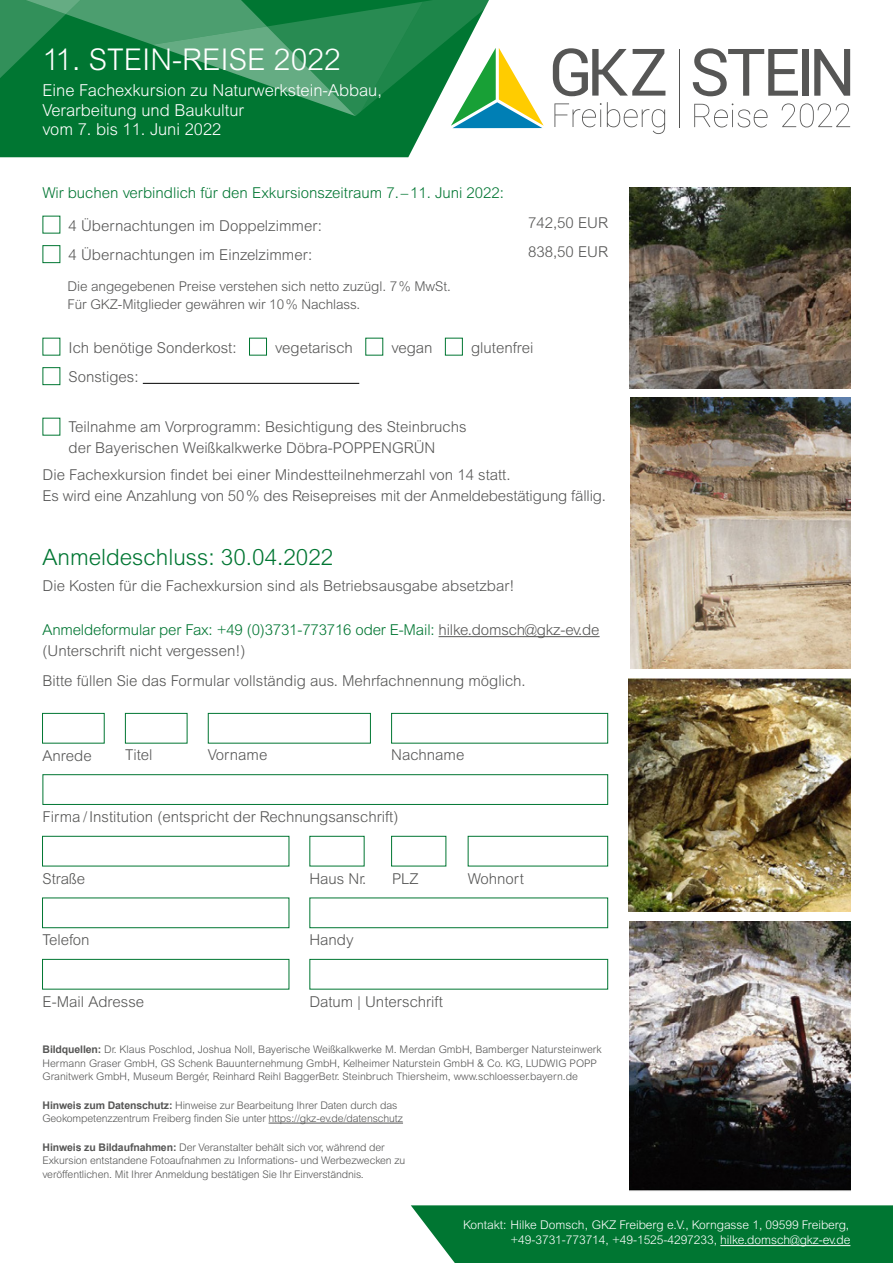
<style>
.page{position:relative;width:893px;height:1263px;background:#fff}
.page>*{position:absolute;margin:0;border:0;box-sizing:border-box;transform-origin:0 0}
.t1{font:300 30px "Arial MT Pro";color:#fff}
.t2{font:300 22.5px "Arial MT Pro";color:#007632}
.t3{font:300 16.5px/19.5px "Arial MT Pro";color:#fff}
.t4{font:300 15px/21px "Arial MT Pro";color:#565655}
.t5{font:300 15px "Arial MT Pro";color:#007632}
.t6{font:300 13.5px/18px "Arial MT Pro";letter-spacing:-.005em;color:#565655}
.t7{font:300 12px/15px "Arial MT Pro";letter-spacing:-.005em;color:#fff;text-align:right}
.t8{font:300 10.5px/13.5px "Arial MT Pro";letter-spacing:-.01em;color:#565655}
.s1{color:#007632}
.s2{font-family:"Arial";font-weight:700}
</style>
<div class="page">
<svg style="left:0;top:128px;width:496px;height:29px;fill:#007632"></svg>
<div style="left:411px;top:1205px;width:482px;height:58px;background:#007632"></div>
<hr style="left:720px;top:1245px;width:130px;height:1px;background:#fff">
<svg style="left:553px;top:48px;width:112px;height:86px"></svg>
<svg style="left:0;top:0;width:544px;height:128px;background:#34925a"></svg>
<svg style="left:782px;top:103px;width:68px;height:24px"></svg>
<svg style="left:694px;top:103px;width:73px;height:24px"></svg>
<svg style="left:693px;top:48px;width:157px;height:48px"></svg>
<div style="left:803px;top:49px;width:6px;height:47px;background:#565655"></div>
<hr style="left:679px;top:49px;width:1px;height:78px;background:#565655">
<div style="left:43px;top:245px;width:17px;height:18px;border:1px solid #007632"></div>
<div style="left:249px;top:338px;width:18px;height:17px;border:1px solid #007632"></div>
<div style="left:445px;top:338px;width:18px;height:17px;border:1px solid #007632"></div>
<div style="left:43px;top:367px;width:17px;height:18px;border:1px solid #007632"></div>
<hr style="left:143px;top:383px;width:216px;height:1px;background:#000">
<hr style="left:269px;top:1123px;width:134px;height:1px;background:#565655">
<hr style="left:439px;top:636px;width:161px;height:1px;background:#565655">
<div style="left:42px;top:713px;width:63px;height:30px;border:1px solid #007632"></div>
<div style="left:42px;top:836px;width:247px;height:30px;border:1px solid #007632"></div>
<div style="left:42px;top:897px;width:247px;height:31px;border:1px solid #007632"></div>
<div style="left:42px;top:959px;width:247px;height:30px;border:1px solid #007632"></div>
<div style="left:309px;top:959px;width:299px;height:30px;border:1px solid #007632"></div>
<div style="left:309px;top:836px;width:55px;height:30px;border:1px solid #007632"></div>
<div style="left:391px;top:836px;width:55px;height:30px;border:1px solid #007632"></div>
<div style="left:468px;top:836px;width:140px;height:30px;border:1px solid #007632"></div>
<div style="left:309px;top:897px;width:299px;height:31px;border:1px solid #007632"></div>
<div style="left:125px;top:713px;width:62px;height:30px;border:1px solid #007632"></div>
<div style="left:208px;top:713px;width:163px;height:30px;border:1px solid #007632"></div>
<div style="left:43px;top:774px;width:565px;height:31px;border:1px solid #007632"></div>
<div style="left:391px;top:713px;width:217px;height:30px;border:1px solid #007632"></div>
<img style="left:629px;top:187px;width:221px;height:202px">
<img style="left:629px;top:921px;width:221px;height:270px">
<img style="left:630px;top:398px;width:220px;height:270px">
<img style="left:629px;top:679px;width:221px;height:233px">
<h1 class="t1" style="left:43px;top:41px;width:300px">11. STEIN-REISE 2022</h1>
<p class="t3" style="left:43px;top:81px;width:341px">Eine Fachexkursion zu Naturwerkstein-Abbau,<br>Verarbeitung und Baukultur<br>vom 7. bis 11. Juni 2022</p>
<p class="t5" style="left:43px;top:183px;width:463px">Wir buchen verbindlich für den Exkursionszeitraum 7. –11. Juni 2022:</p>
<p class="t4" style="left:69px;top:215px;width:255px">4 Übernachtungen im Doppelzimmer:</p>
<p class="t4" style="left:528px;top:212px;width:82px">742,50 EUR</p>
<p class="t4" style="left:69px;top:245px;width:245px">4 Übernachtungen im Einzelzimmer:</p>
<p class="t4" style="left:528px;top:242px;width:82px">838,50 EUR</p>
<p class="t6" style="left:67px;top:277px;width:385px">Die angegebenen Preise verstehen sich netto zuzügl. 7% MwSt.<br>Für GKZ-Mitglieder gewähren wir 10% Nachlass.</p>
<p class="t4" style="left:69px;top:337px;width:169px">Ich benötige Sonderkost:</p>
<p class="t4" style="left:275px;top:337px;width:79px">vegetarisch</p>
<p class="t4" style="left:391px;top:337px;width:42px">vegan</p>
<p class="t4" style="left:471px;top:337px;width:64px">glutenfrei</p>
<p class="t4" style="left:69px;top:367px;width:72px">Sonstiges:</p>
<p class="t4" style="left:69px;top:417px;width:400px">Teilnahme am Vorprogramm: Besichtigung des Steinbruchs der Bayerischen Weißkalkwerke Döbra-POPPENGRÜN</p>
<p class="t4" style="left:43px;top:465px;width:565px">Die Fachexkursion findet bei einer Mindestteilnehmerzahl von 14 statt.<br>Es wird eine Anzahlung von 50% des Reisepreises mit der Anmeldebestätigung fällig.</p>
<h2 class="t2" style="left:43px;top:544px;width:292px">Anmeldeschluss: 30.04.2022</h2>
<p class="t4" style="left:43px;top:575px;width:473px">Die Kosten für die Fachexkursion sind als Betriebsausgabe absetzbar!</p>
<p class="t4" style="left:43px;top:620px;width:559px"><span class="s1">Anmeldeformular per Fax: +49 (0)3731-773716 oder E-Mail:</span> hilke.domsch@gkz-ev.de (Unterschrift nicht vergessen!)</p>
<p class="t4" style="left:43px;top:670px;width:485px">Bitte füllen Sie das Formular vollständig aus. Mehrfachnennung möglich.</p>
<p class="t4" style="left:43px;top:745px;width:51px">Anrede</p>
<p class="t4" style="left:125px;top:745px;width:29px">Titel</p>
<p class="t4" style="left:208px;top:745px;width:61px">Vorname</p>
<p class="t4" style="left:391px;top:745px;width:75px">Nachname</p>
<p class="t4" style="left:43px;top:807px;width:357px">Firma /Institution (entspricht der Rechnungsanschrift)</p>
<p class="t4" style="left:43px;top:868px;width:44px">Straße</p>
<p class="t4" style="left:43px;top:930px;width:49px">Telefon</p>
<p class="t4" style="left:309px;top:868px;width:58px">Haus Nr.</p>
<p class="t4" style="left:392px;top:868px;width:28px">PLZ</p>
<p class="t4" style="left:468px;top:868px;width:58px">Wohnort</p>
<p class="t4" style="left:309px;top:930px;width:46px">Handy</p>
<p class="t4" style="left:43px;top:991px;width:103px">E-Mail Adresse</p>
<p class="t4" style="left:309px;top:991px;width:135px">Datum | Unterschrift</p>
<p class="t8" style="left:43px;top:1043px;width:561px"><span class="s2">Bildquellen:</span> Dr. Klaus Poschlod, Joshua Noll, Bayerische Weißkalkwerke M. Merdan GmbH, Bamberger Natursteinwerk<br>Hermann Graser GmbH, GS Schenk Bauunternehmung GmbH, Kelheimer Naturstein GmbH &amp; Co. KG, LUDWIG POPP<br>Granitwerk GmbH, Museum Bergér, Reinhard Reihl BaggerBetr. Steinbruch Thiersheim, www.schloesser.bayern.de</p>
<p class="t8" style="left:43px;top:1098px;width:362px"><span class="s2">Hinweis zum Datenschutz:</span> Hinweise zur Bearbeitung Ihrer Daten durch das<br>Geokompetenzzentrum Freiberg finden Sie unter https://gkz-ev.de/datenschutz</p>
<p class="t8" style="left:43px;top:1141px;width:364px"><span class="s2">Hinweis zu Bildaufnahmen:</span> Der Veranstalter behält sich vor, während der<br>Exkursion entstandene Fotoaufnahmen zu Informations- und Werbezwecken zu veröffentlichen. Mit Ihrer Anmeldung bestätigen Sie Ihr Einverständnis.</p>
<p class="t7" style="left:463px;top:1218px;width:389px">Kontakt: Hilke Domsch, GKZ Freiberg e.V., Korngasse 1, 09599 Freiberg, +49-3731-773714, +49-1525-4297233, hilke.domsch@gkz-ev.de</p>
</div>
